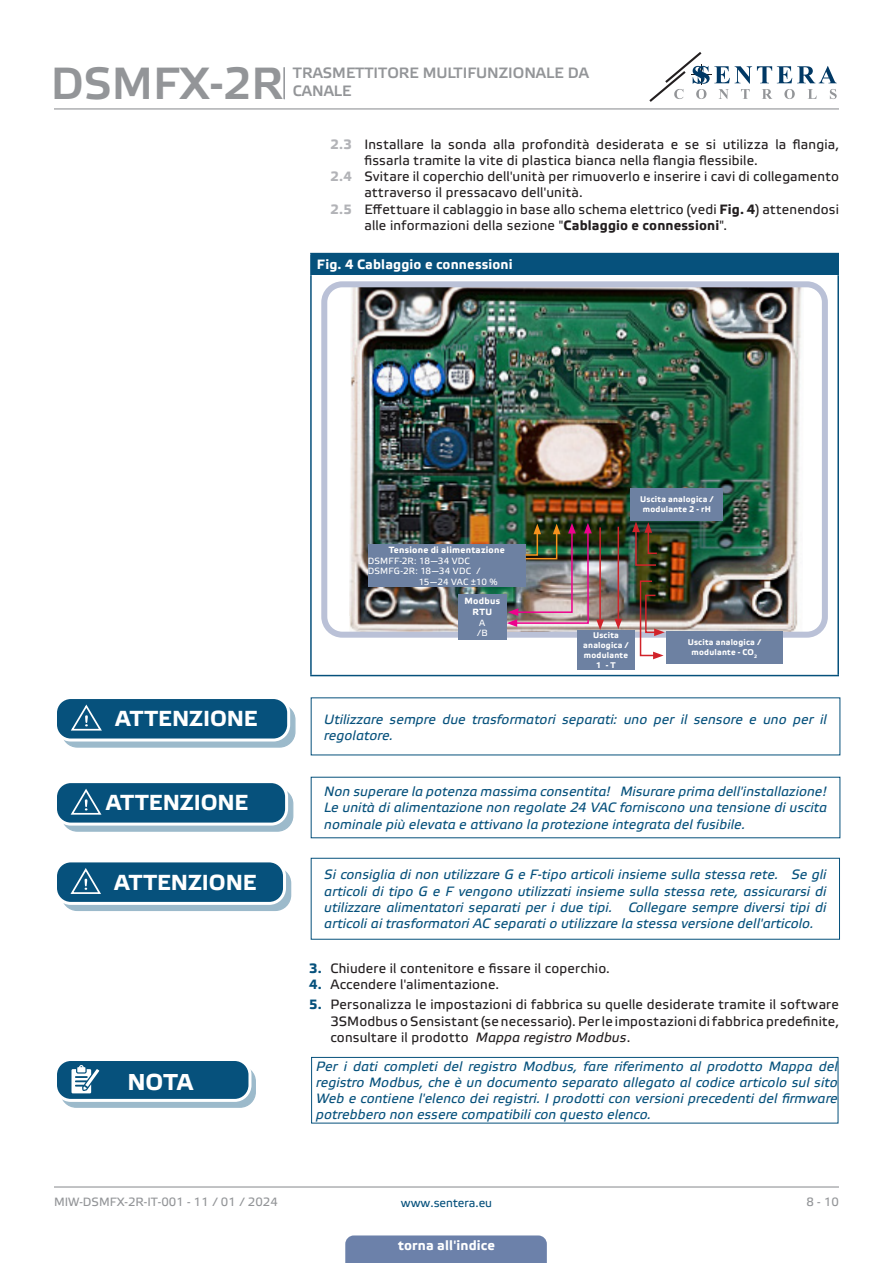
<style>
.page{position:relative;width:893px;height:1263px;background:#fff}
.page>*{position:absolute;margin:0;border:0;box-sizing:border-box;transform-origin:0 0}
.t1{font:45px "Etelka Medium Pro";color:#939598}
.t2{font:700 22.95px "Etelka Text Pro";color:#fff}
.t3{font:700 21.75px "Etelka Text Pro";color:#fff}
.t4{font:15px/18px "Etelka Medium Pro";color:#939598}
.attention{font:italic 13.5px/16.2px "Etelka Text Pro";letter-spacing:.01em;color:#06517c;text-align:justify}
.t5{font:13.5px/16.2px "Etelka Text Pro";letter-spacing:.015em;color:#231f20}
.table_text{font:700 13.5px "Etelka Text Pro";letter-spacing:.01em;color:#fff}
.t6{font:12px "Etelka Text Pro";color:#939598}
.t7{font:12px "Etelka Text Pro";color:#06517c}
.table_text-2{font:9px "Etelka Text Pro";letter-spacing:.015em;color:#fff}
.table_text-3{font:700 9px "Etelka Text Pro";letter-spacing:.025em;color:#fff}
.table_text-4{font:700 8.25px/9.9px "Etelka Text Pro";letter-spacing:.025em;color:#fff;text-align:center}
.s1{font-weight:700;color:#b2b3b7}
.s2{font-weight:700}
.s3{font-weight:700;color:#06517c}
.s4{font-style:italic}
</style>
<div class="page">
<hr style="left:54px;top:108px;width:785px;height:1px;background:#939598">
<hr style="left:54px;top:1186px;width:785px;height:1px;background:#939598">
<svg style="left:649px;top:52px;width:188px;height:50px"></svg>
<div style="left:345px;top:1235px;width:202px;height:28px;background:#6c81aa"></div>
<div style="left:311px;top:254px;width:527px;height:21px;background:#06517c"></div>
<hr style="left:310px;top:253px;width:529px;height:1px;background:#06517c">
<hr style="left:310px;top:254px;width:2px;height:21px;background:#06517c">
<hr style="left:837px;top:254px;width:2px;height:21px;background:#06517c">
<hr style="left:310px;top:275px;width:2px;height:400px;background:#06517c">
<hr style="left:837px;top:275px;width:2px;height:400px;background:#06517c">
<hr style="left:310px;top:675px;width:529px;height:1px;background:#06517c">
<img style="left:349px;top:288px;width:453px;height:343px">
<div style="left:321px;top:281px;width:507px;height:357px;border:6px solid #bac1d7;border-radius:18px"></div>
<div style="left:577px;top:630px;width:58px;height:39px;background:#6d81a2"></div>
<div style="left:631px;top:488px;width:92px;height:32px;background:#6d81a2"></div>
<div style="left:666px;top:631px;width:116px;height:33px;background:#6d81a2"></div>
<div style="left:458px;top:594px;width:48px;height:46px;background:#6d81a2"></div>
<div style="left:368px;top:544px;width:158px;height:43px;background:#6d81a2"></div>
<svg style="left:639px;top:580px;width:26px;height:79px"></svg>
<img style="left:507px;top:523px;width:97px;height:107px">
<hr style="left:618px;top:527px;width:1px;height:94px;background:#d1232a">
<svg style="left:614px;top:619px;width:8px;height:10px"></svg>
<svg style="left:632px;top:522px;width:26px;height:44px"></svg>
<svg style="left:62px;top:704px;width:233px;height:43px"></svg>
<div style="left:61px;top:704px;width:235px;height:44px;border:1px solid #06517c;border-radius:15px"></div>
<div style="left:56px;top:697px;width:233px;height:43px;background:#06517c;border-radius:15px"></div>
<div style="left:54px;top:696px;width:236px;height:45px;border:3px solid #fff;border-radius:15px"></div>
<svg style="left:69px;top:704px;width:46px;height:37px"></svg>
<svg style="left:62px;top:789px;width:231px;height:42px"></svg>
<div style="left:61px;top:788px;width:232px;height:44px;border:1px solid #06517c;border-radius:15px"></div>
<div style="left:56px;top:782px;width:231px;height:42px;background:#06517c;border-radius:15px"></div>
<div style="left:54px;top:780px;width:234px;height:45px;border:3px solid #fff;border-radius:15px"></div>
<svg style="left:69px;top:788px;width:45px;height:37px"></svg>
<div style="left:62px;top:868px;width:229px;height:42px;background:#9cbacb;border-radius:15px"></div>
<div style="left:61px;top:867px;width:230px;height:44px;border:1px solid #06517c;border-radius:15px"></div>
<div style="left:56px;top:861px;width:228px;height:42px;background:#06517c;border-radius:15px"></div>
<div style="left:54px;top:859px;width:232px;height:46px;border:3px solid #fff;border-radius:15px"></div>
<svg style="left:69px;top:868px;width:44px;height:36px"></svg>
<div style="left:311px;top:858px;width:529px;height:81px;border:1px solid #06517c"></div>
<div style="left:311px;top:1057px;width:527px;height:66px;border:1px solid #06517c"></div>
<div style="left:61px;top:1066px;width:194px;height:41px;background:#9cbacb;border-radius:15px"></div>
<div style="left:60px;top:1065px;width:196px;height:43px;border:1px solid #06517c;border-radius:15px"></div>
<div style="left:56px;top:1059px;width:194px;height:41px;background:#06517c;border-radius:15px"></div>
<div style="left:54px;top:1058px;width:197px;height:44px;border:3px solid #fff;border-radius:15px"></div>
<svg style="left:71px;top:1065px;width:34px;height:36px"></svg>
<hr style="left:283px;top:67px;width:2px;height:32px;background:#939598">
<h1 class="t1" style="left:51px;top:59px;width:234px">DSMFX-2R</h1>
<p class="t4" style="left:293px;top:64px;width:298px">TRASMETTITORE MULTIFUNZIONALE DA<br>CANALE</p>
<p class="t5" style="left:364px;top:137px;width:476px;text-indent:-34px"><span class="s1">2.3</span> Installare la sonda alla profondità desiderata e se si utilizza la flangia, fissarla tramite la vite di plastica bianca nella flangia flessibile.</p>
<p class="t5" style="left:364px;top:169px;width:476px;text-indent:-34px"><span class="s1">2.4</span> Svitare il coperchio dell'unità per rimuoverlo e inserire i cavi di collegamento attraverso il pressacavo dell'unità.</p>
<p class="t5" style="left:364px;top:202px;width:476px;text-indent:-34px"><span class="s1">2.5</span> Effettuare il cablaggio in base allo schema elettrico (vedi <span class="s2">Fig. 4</span>) attenendosi alle informazioni della sezione "<span class="s2">Cablaggio e connessioni</span>".</p>
<p class="table_text" style="left:317px;top:256px;width:197px">Fig. 4 Cablaggio e connessioni</p>
<p class="t3" style="left:116px;top:705px;width:143px">ATTENZIONE</p>
<p class="t3" style="left:106px;top:789px;width:143px">ATTENZIONE</p>
<p class="table_text-3" style="left:389px;top:544px;width:118px">Tensione di alimentazione</p>
<p class="table_text-2" style="left:368px;top:556px;width:104px">DSMFF-2R: 18—34 VDC</p>
<p class="table_text-2" style="left:368px;top:566px;width:114px">DSMFG-2R: 18—34 VDC /</p>
<p class="table_text-2" style="left:419px;top:577px;width:80px">15—24 VAC ±10 %</p>
<p class="table_text-3" style="left:465px;top:595px;width:37px">Modbus</p>
<p class="table_text-3" style="left:473px;top:606px;width:21px">RTU</p>
<p class="table_text-2" style="left:479px;top:618px;width:8px">A</p>
<p class="table_text-2" style="left:477px;top:628px;width:12px">/B</p>
<p class="table_text-4" style="left:640px;top:495px;width:75px">Uscita analogica / modulante 2 - rH</p>
<p class="table_text-4" style="left:583px;top:630px;width:47px">Uscita analogica / modulante<br>1 - T</p>
<p class="table_text-4" style="left:688px;top:638px;width:75px">Uscita analogica / modulante - CO<sub>2</sub></p>
<p class="attention" style="left:324px;top:712px;width:504px">Utilizzare sempre due trasformatori separati: uno per il sensore e uno per il regolatore.</p>
<p class="attention" style="left:324px;top:784px;width:504px">Non superare la potenza massima consentita! Misurare prima dell'installazione!<br>Le unità di alimentazione non regolate 24 VAC forniscono una tensione di uscita nominale più elevata e attivano la protezione integrata del fusibile.</p>
<p class="t3" style="left:114px;top:868px;width:143px">ATTENZIONE</p>
<p class="attention" style="left:324px;top:867px;width:504px">Si consiglia di non utilizzare G e F-tipo articoli insieme sulla stessa rete. Se gli articoli di tipo G e F vengono utilizzati insieme sulla stessa rete, assicurarsi di utilizzare alimentatori separati per i due tipi. Collegare sempre diversi tipi di articoli ai trasformatori AC separati o utilizzare la stessa versione dell'articolo.</p>
<p class="t5" style="left:309px;top:961px;width:302px"><span class="s3">3.</span> Chiudere il contenitore e fissare il coperchio.</p>
<p class="t5" style="left:309px;top:977px;width:191px"><span class="s3">4.</span> Accendere l'alimentazione.</p>
<p class="t5" style="left:330px;top:997px;width:510px;text-align:justify;text-indent:-21px"><span class="s3">5.</span> Personalizza le impostazioni di fabbrica su quelle desiderate tramite il software 3SModbus o Sensistant (se necessario). Per le impostazioni di fabbrica predefinite, consultare il prodotto <span class="s4">Mappa registro Modbus</span>.</p>
<p class="attention" style="left:316px;top:1059px;width:523px">Per i dati completi del registro Modbus, fare riferimento al prodotto Mappa del registro Modbus, che è un documento separato allegato al codice articolo sul sito Web e contiene l'elenco dei registri. I prodotti con versioni precedenti del firmware potrebbero non essere compatibili con questo elenco.</p>
<p class="t2" style="left:127px;top:1067px;width:67px">NOTA</p>
<p class="t6" style="left:54px;top:1195px;width:225px">MIW-DSMFX-2R-IT-001 - 11 / 01 / 2024</p>
<p class="t7" style="left:401px;top:1196px;width:93px">www.sentera.eu</p>
<p class="t6" style="left:806px;top:1195px;width:34px">8 - 10</p>
<p class="table_text" style="left:398px;top:1237px;width:98px">torna all'indice</p>
</div>
